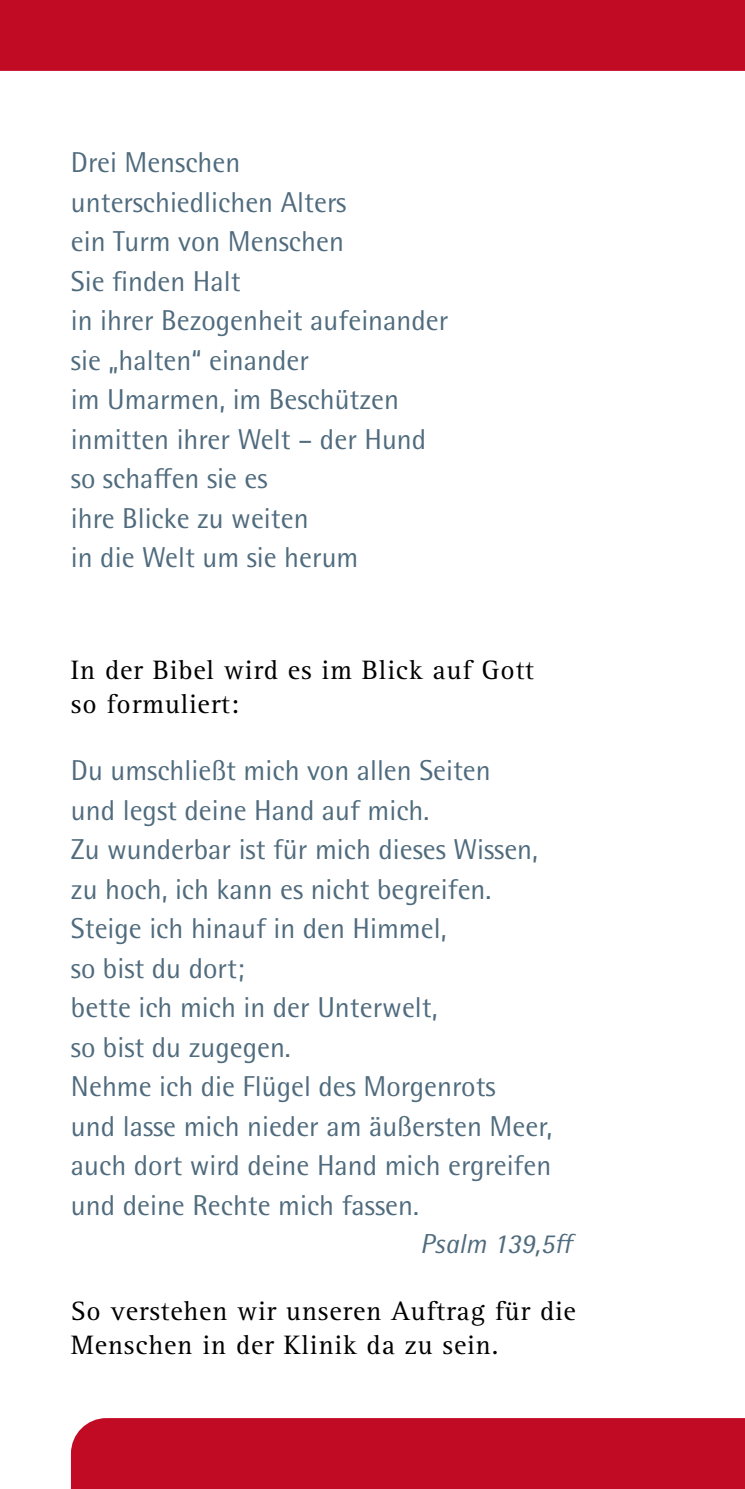
<style>
.page{position:relative;width:745px;height:1489px;background:#fff}
.page>*{position:absolute;margin:0;border:0;box-sizing:border-box;transform-origin:0 0}
.t1{font:28.75px/39.5px "Rotis Semi Sans Pro";color:#4f6b7d}
.t2{font:27.5px/33.8px "Rotis Serif Pro";letter-spacing:.03em;color:#000}
.t3{font:italic 27.5px "Rotis Semi Sans Pro";color:#4f6b7d}
</style>
<div class="page">
<div style="left:71px;top:1418px;width:673px;height:70px;background:#c10b25"></div>
<div style="left:0;top:0;width:744px;height:71px;background:#c10b25"></div>
<p class="t1" style="left:71px;top:143px;width:379px">Drei Menschen unterschiedlichen Alters<br>ein Turm von Menschen<br>Sie finden Halt<br>in ihrer Bezogenheit aufeinander sie „halten“ einander<br>im Umarmen, im Beschützen inmitten ihrer Welt – der Hund so schaffen sie es<br>ihre Blicke zu weiten<br>in die Welt um sie herum</p>
<p class="t2" style="left:71px;top:652px;width:464px">In der Bibel wird es im Blick auf Gott so formuliert:</p>
<p class="t1" style="left:71px;top:750px;width:482px">Du umschließt mich von allen Seiten<br>und legst deine Hand auf mich.<br>Zu wunderbar ist für mich dieses Wissen, zu hoch, ich kann es nicht begreifen.<br>Steige ich hinauf in den Himmel,<br>so bist du dort;<br>bette ich mich in der Unterwelt,<br>so bist du zugegen.<br>Nehme ich die Flügel des Morgenrots<br>und lasse mich nieder am äußersten Meer, auch dort wird deine Hand mich ergreifen und deine Rechte mich fassen.</p>
<p class="t3" style="left:420px;top:1226px;width:157px">Psalm 139,5ff</p>
<p class="t2" style="left:71px;top:1294px;width:506px">So verstehen wir unseren Auftrag für die<br>Menschen in der Klinik da zu sein.</p>
</div>
